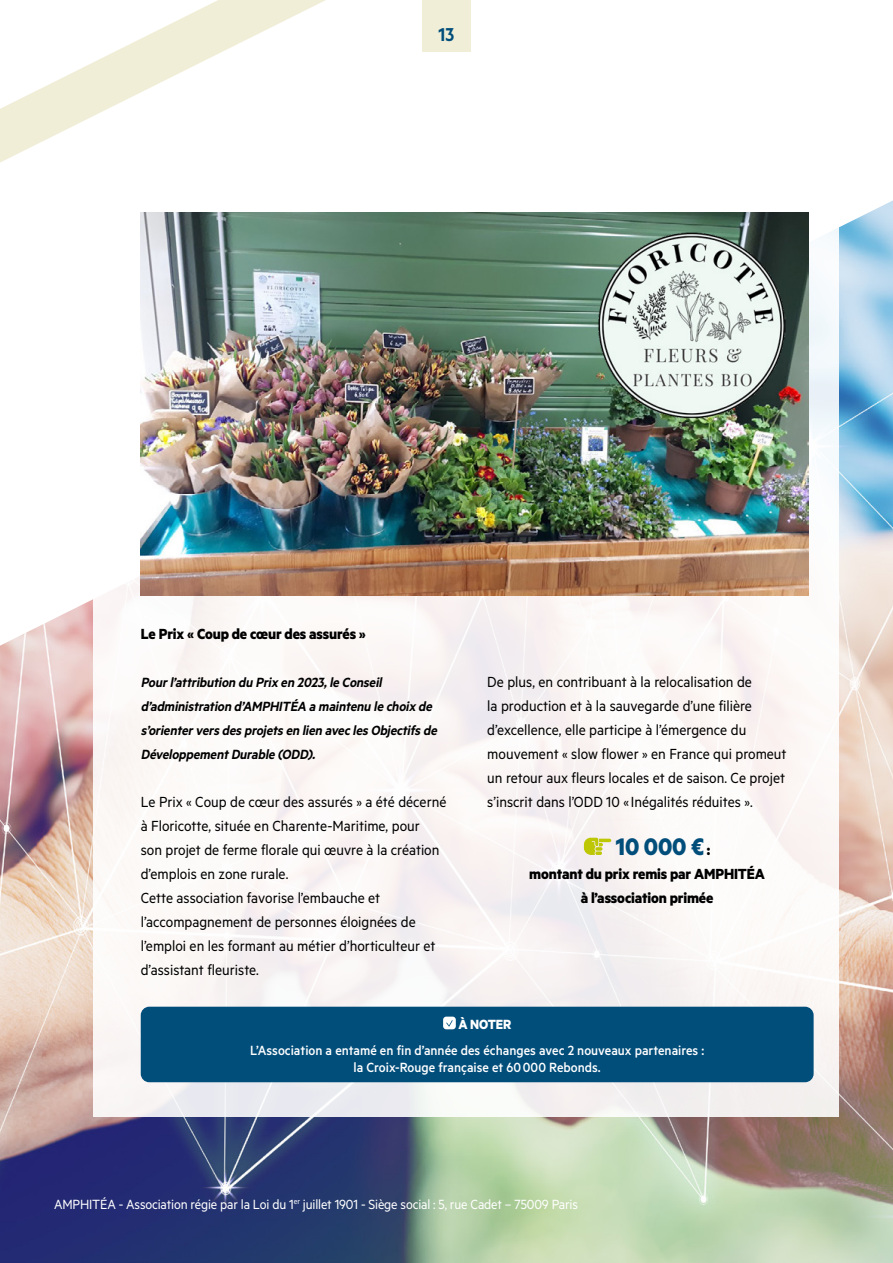
<style>
.page{position:relative;width:893px;height:1263px;background:#fff}
.page>*{position:absolute;margin:0;border:0;box-sizing:border-box;transform-origin:0 0}
.t1{font:700 27px "Metric";color:#024e7b;scale:.95 1}
.t2{font:600 21px "Metric";color:#024e7b;scale:.95 1}
.t3{font:16.5px/24px "Metric";color:#000;scale:.95 1}
.t4{font:700 16.5px/24px "Metric";letter-spacing:-.01em;color:#000;text-align:center;scale:.95 1}
.t5{font:italic 600 15px/24px "Metric";color:#000;scale:.95 1}
.t6{font:500 15px/17.2px "Metric";color:#fff;text-align:center;scale:.95 1}
.t7{font:15px "Metric";letter-spacing:-.01em;color:#fff;scale:.95 1}
.t8{font:700 15px "Metric";letter-spacing:-.01em;color:#fff;scale:.95 1}
.s1{font-size:16.5px;color:#000}
</style>
<div class="page">
<img style="left:0;top:646px;width:893px;height:617px">
<svg style="left:0;top:200px;width:893px;height:446px"></svg>
<div style="left:94px;top:119px;width:745px;height:997px;background:linear-gradient(to bottom,#fafcfd,#f8f3f2)"></div>
<svg style="left:0;top:0;width:326px;height:163px"></svg>
<svg style="left:584px;top:838px;width:27px;height:17px"></svg>
<div style="left:422px;top:0;width:49px;height:52px;background:#f0eed7"></div>
<div style="left:141px;top:1007px;width:673px;height:75px;background:#024e7b;border-radius:9px"></div>
<svg style="left:443px;top:1016px;width:13px;height:13px"></svg>
<img style="left:141px;top:213px;width:667px;height:382px">
<img style="left:598px;top:231px;width:187px;height:188px">
<p class="t2" style="left:439px;top:22px;width:18px">13</p>
<p class="t4" style="left:141px;top:621px;width:239px">Le Prix « Coup de cœur des assurés »</p>
<p class="t5" style="left:141px;top:670px;width:316px">Pourl’attribution du Prix en 2023,le Conseil d’administration d’AMPHITÉA a maintenu le choix de s’orienterversdesprojetsen lien aveclesObjectifsde DéveloppementDurable (ODD).</p>
<p class="t3" style="left:141px;top:789px;width:323px">Le Prix « Coup de cœur des assurés » a été décerné à Floricotte, située en Charente-Maritime, pour<br>son projet de ferme florale qui œuvre à la création d’emplois en zone rurale.<br>Cette association favorise l’embauche et l’accompagnement de personnes éloignées de l’emploi en les formant au métier d’horticulteur et d’assistant fleuriste.</p>
<p class="t3" style="left:487px;top:669px;width:317px">De plus, en contribuant à la relocalisation de<br>la production et à la sauvegarde d’une filière d’excellence, elle participe à l’émergence du mouvement « slow flower » en France qui promeut un retour aux fleurs locales et de saison. Ce projet s’inscrit dans l’ODD 10 «Inégalités réduites ».</p>
<h1 class="t1" style="left:616px;top:830px;width:101px">10 000 € <span class="s1">:</span></h1>
<p class="t4" style="left:529px;top:861px;width:249px">montant du prix remis par AMPHITÉA à l’association primée</p>
<p class="t8" style="left:458px;top:1015px;width:57px">À NOTER</p>
<p class="t6" style="left:250px;top:1041px;width:480px">L’Association a entamé en fin d’année des échanges avec 2 nouveaux partenaires : la Croix-Rouge française et 60000 Rebonds.</p>
<p class="t7" style="left:54px;top:1195px;width:553px">AMPHITÉA - Association régie par la Loi du 1<sup>er</sup> juillet 1901 - Siège social : 5, rue Cadet – 75009 Paris</p>
</div>
